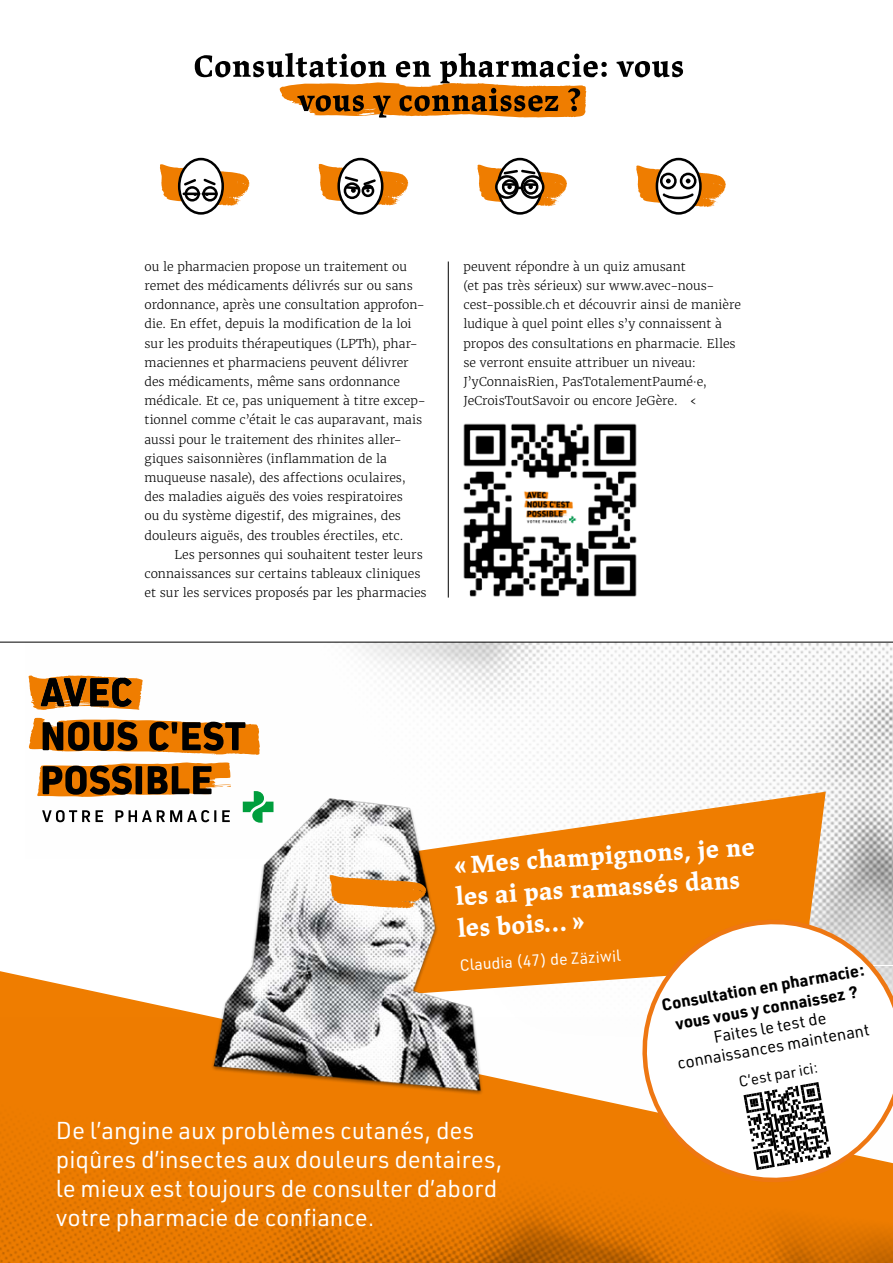
<style>
.page{position:relative;width:893px;height:1263px;background:#fff}
.page>*{position:absolute;margin:0;border:0;box-sizing:border-box;transform-origin:0 0}
.t1{font:700 25.2px/32.2px "Lapture";color:#fff}
.t2{font:24px/28.8px "URWDIN";color:#fff}
.t3{font:700 16.5px/21px "URWDIN";color:#000;text-align:center}
.t4{font:16.5px/19.5px "URWDIN";color:#000;text-align:center}
.t5{font:15.9px "URWDIN";color:#fff}
.t6{font:15px "URWDIN";color:#000}
.t7{font:300 12.15px/19.2px "Merriweather";color:#000}
</style>
<div class="page">
<img style="left:36px;top:643px;width:857px;height:269px">
<svg style="left:0;top:971px;width:893px;height:292px;background:#ea871c"></svg>
<svg style="left:28px;top:718px;width:232px;height:37px"></svg>
<svg style="left:37px;top:762px;width:160px;height:35px;background:#875621"></svg>
<svg style="left:42px;top:810px;width:48px;height:12px"></svg>
<svg style="left:96px;top:810px;width:7px;height:12px"></svg>
<svg style="left:115px;top:810px;width:82px;height:12px"></svg>
<svg style="left:28px;top:675px;width:115px;height:35px;background:#9c672c"></svg>
<svg style="left:494px;top:792px;width:332px;height:203px;fill:#ef7d00"></svg>
<svg style="left:634px;top:912px;width:259px;height:278px"></svg>
<img style="left:197px;top:756px;width:297px;height:354px">
<svg style="left:330px;top:875px;width:96px;height:33px;background:#e18d31"></svg>
<svg style="left:743px;top:1082px;width:88px;height:88px"></svg>
<hr style="left:448px;top:261px;width:1px;height:336px;background:#000">
<img style="left:463px;top:423px;width:174px;height:173px">
<hr style="left:0;top:642px;width:893px;height:1px;background:#000">
<svg style="left:160px;top:158px;width:89px;height:57px"></svg>
<svg style="left:319px;top:158px;width:89px;height:57px"></svg>
<svg style="left:477px;top:158px;width:90px;height:57px"></svg>
<hr style="left:502px;top:183px;width:14px;height:3px;background:#000">
<hr style="left:524px;top:183px;width:14px;height:3px;background:#000">
<svg style="left:636px;top:158px;width:90px;height:57px"></svg>
<svg style="left:616px;top:61px;width:67px;height:16px"></svg>
<svg style="left:195px;top:53px;width:412px;height:65px"></svg>
<p class="t7" style="left:145px;top:257px;width:283px">ou le pharmacien propose un traitement ou remet des médicaments délivrés sur ou sans ordonnance, après une consultation approfon&shy;die. En effet, depuis la modification de la loi sur les produits thérapeutiques (LPTh), phar&shy;maciennes et pharmaciens peuvent délivrer des médicaments, même sans ordonnance médicale. Et ce, pas uniquement à titre excep&shy;tionnel comme c’était le cas auparavant, mais aussi pour le traitement des rhinites aller&shy;giques saisonnières (inflammation de la muqueuse nasale), des affections oculaires, des maladies aiguës des voies respiratoires<br>ou du système digestif, des migraines, des douleurs aiguës, des troubles érectiles, etc.</p>
<p class="t7" style="left:145px;top:545px;width:284px;text-indent:30px">Les personnes qui souhaitent tester leurs connaissances sur certains tableaux cliniques et sur les services proposés par les pharmacies</p>
<p class="t7" style="left:463px;top:257px;width:279px">peuvent répondre à un quiz amusant<br>(et pas très sérieux) sur www.avec-nous&shy;cest-possible.ch et découvrir ainsi de manière ludique à quel point elles s’y connaissent à propos des consultations en pharmacie. Elles se verront ensuite attribuer un niveau:<br>J’yConnaisRien, PasTotalementPaumé·e, JeCroisToutSavoir ou encore JeGère. ‹</p>
<h1 class="t1" style="left:453px;top:848px;width:303px;rotate:-3deg">«Mes champignons, je ne les ai pas ramassés dans les bois…»</h1>
<h3 class="t5" style="left:459px;top:955px;width:163px;rotate:-4deg">Claudia (47) de Zäziwil</h3>
<h3 class="t3" style="left:660px;top:994px;width:207px;rotate:-10deg">Consultation en pharmacie: vous vous y connaissez ?</h3>
<h3 class="t4" style="left:672px;top:1034px;width:196px;rotate:-10deg">Faites le test de connaissances maintenant</h3>
<p class="t6" style="left:737px;top:1071px;width:81px;rotate:-10deg">C‘est par ici:</p>
<h2 class="t2" style="left:56px;top:1116px;width:448px">De l’angine aux problèmes cutanés, des piqûres d’insectes aux douleurs dentaires, le mieux est toujours de consulter d’abord votre pharmacie de confiance.</h2>
</div>
